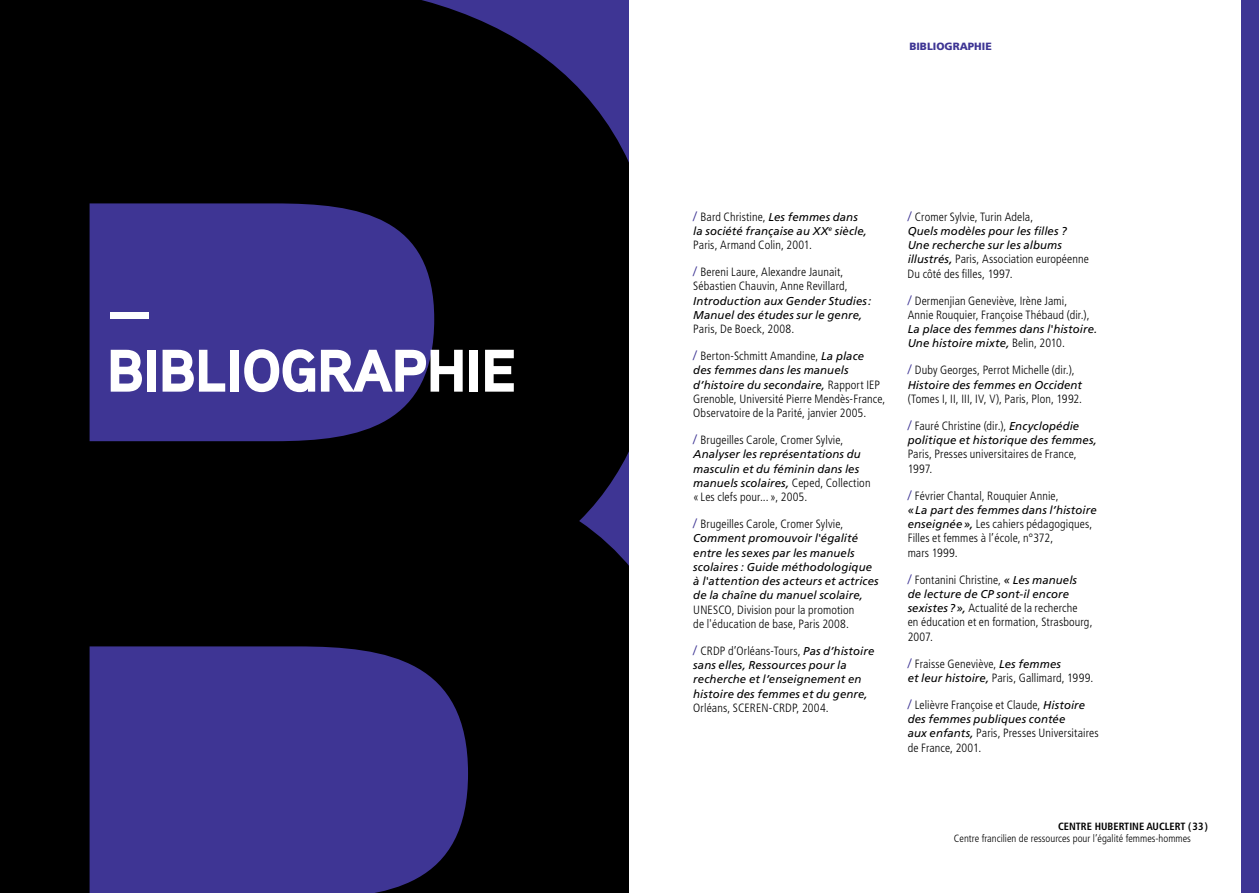
<style>
.page{position:relative;width:1259px;height:893px;background:#fff}
.page>*{position:absolute;margin:0;border:0;box-sizing:border-box;transform-origin:0 0}
.t1{font:900 60px/60px "Aaux Pro OT";letter-spacing:-.025em;color:#fff}
.t2{font:300 condensed 12px/14.2px "Frutiger LT Std";letter-spacing:.01em;color:#000}
.t3{font:italic 11.4px/14.2px "Frutiger LT Std";letter-spacing:.01em;color:#000}
.t4{font:300 condensed 10.5px "Frutiger LT Std";color:#000}
.t5{font:700 condensed 10.5px "Frutiger LT Std";color:#000}
.t6{font:900 10.5px "Frutiger LT Std";color:#3e3594}
.s1{font-stretch:normal;font-size:13.5px;color:#3e3594}
.s2{font-weight:400;font-style:italic;font-stretch:normal;font-size:11.4px}
.s3{font-weight:300;font-style:normal;font-stretch:condensed;font-size:12px}
</style>
<div class="page">
<svg style="left:0;top:0;width:629px;height:893px;fill:#000"></svg>
<div style="left:1241px;top:0;width:18px;height:893px;background:#3e3594"></div>
<h1 class="t1" style="left:106px;top:279px;width:412px">—<br>BIBLIOGRAPHIE</h1>
<p class="t6" style="left:909px;top:40px;width:84px">BIBLIOGRAPHIE</p>
<p class="t2" style="left:693px;top:209px;width:166px"><span class="s1">/</span> Bard Christine, <span class="s2">Les femmes dans</span></p>
<p class="t3" style="left:693px;top:224px;width:175px">la société française au XX<sup>e</sup> siècle,</p>
<p class="t2" style="left:693px;top:238px;width:120px">Paris, Armand Colin, 2001.</p>
<p class="t2" style="left:693px;top:265px;width:156px"><span class="s1">/</span> Bereni Laure, Alexandre Jaunait,<br>Sébastien Chauvin, Anne Revillard,</p>
<p class="t3" style="left:693px;top:294px;width:180px">Introduction aux Gender Studies:<br>Manuel des études sur le genre,</p>
<p class="t2" style="left:693px;top:322px;width:102px">Paris, De Boeck, 2008.</p>
<p class="t2" style="left:693px;top:349px;width:172px"><span class="s1">/</span> Berton-Schmitt Amandine, <span class="s2">La place</span></p>
<p class="t3" style="left:693px;top:363px;width:188px">des femmes dans les manuels d’histoire du secondaire, <span class="s3">Rapport IEP</span></p>
<p class="t2" style="left:693px;top:392px;width:194px">Grenoble, Université Pierre Mendès-France,<br>Observatoire de la Parité, janvier 2005.</p>
<p class="t2" style="left:693px;top:433px;width:152px"><span class="s1">/</span> Brugeilles Carole, Cromer Sylvie,</p>
<p class="t3" style="left:693px;top:447px;width:179px">Analyser les représentations du masculin et du féminin dans les manuels scolaires, <span class="s3">Ceped, Collection</span></p>
<p class="t2" style="left:693px;top:490px;width:116px">« Les clefs pour... », 2005.</p>
<p class="t2" style="left:693px;top:517px;width:152px"><span class="s1">/</span> Brugeilles Carole, Cromer Sylvie,</p>
<p class="t3" style="left:693px;top:531px;width:187px">Comment promouvoir l'égalité entre les sexes par les manuels scolaires : Guide méthodologique à l'attention des acteurs et actrices de la chaîne du manuel scolaire,</p>
<p class="t2" style="left:693px;top:603px;width:163px">UNESCO, Division pour la promotion de l'éducation de base, Paris 2008.</p>
<p class="t2" style="left:693px;top:644px;width:183px"><span class="s1">/</span> CRDP d’Orléans-Tours, <span class="s2">Pas d’histoire</span></p>
<p class="t3" style="left:693px;top:658px;width:176px">sans elles, Ressources pour la recherche et l’enseignement en histoire des femmes et du genre,</p>
<p class="t2" style="left:693px;top:701px;width:137px">Orléans, SCEREN-CRDP, 2004.</p>
<p class="t2" style="left:907px;top:209px;width:127px"><span class="s1">/</span> Cromer Sylvie, Turin Adela,</p>
<p class="t3" style="left:907px;top:224px;width:161px">Quels modèles pour les filles ?<br>Une recherche sur les albums</p>
<p class="t2" style="left:907px;top:252px;width:183px"><span class="s2">illustrés,</span> Paris, Association européenne<br>Du côté des filles, 1997.</p>
<p class="t2" style="left:907px;top:294px;width:183px"><span class="s1">/</span> Dermenjian Geneviève, Irène Jami,<br>Annie Rouquier, Françoise Thébaud (dir.),</p>
<p class="t3" style="left:907px;top:322px;width:191px">La place des femmes dans l'histoire.<br>Une histoire mixte, <span class="s3">Belin, 2010.</span></p>
<p class="t2" style="left:907px;top:363px;width:168px"><span class="s1">/</span> Duby Georges, Perrot Michelle (dir.),</p>
<p class="t3" style="left:907px;top:378px;width:176px">Histoire des femmes en Occident</p>
<p class="t2" style="left:907px;top:392px;width:176px">(Tomes I, II, III, IV, V), Paris, Plon, 1992.</p>
<p class="t2" style="left:907px;top:419px;width:173px"><span class="s1">/</span> Fauré Christine (dir.), <span class="s2">Encyclopédie</span></p>
<p class="t3" style="left:907px;top:433px;width:191px">politique et historique des femmes,</p>
<p class="t2" style="left:907px;top:447px;width:171px">Paris, Presses universitaires de France,<br>1997.</p>
<p class="t2" style="left:907px;top:489px;width:152px"><span class="s1">/</span> Février Chantal, Rouquier Annie,</p>
<p class="t3" style="left:907px;top:503px;width:191px">«La part des femmes dans l’histoire</p>
<p class="t2" style="left:907px;top:517px;width:186px"><span class="s2">enseignée»,</span> Les cahiers pédagogiques,<br>Filles et femmes à l’école, n°372,<br>mars 1999.</p>
<p class="t2" style="left:907px;top:573px;width:171px"><span class="s1">/</span> Fontanini Christine, <span class="s2">« Les manuels</span></p>
<p class="t3" style="left:907px;top:587px;width:163px">de lecture de CP sont-il encore</p>
<p class="t2" style="left:907px;top:601px;width:186px"><span class="s2">sexistes?»,</span> Actualité de la recherche<br>en éducation et en formation, Strasbourg,<br>2007.</p>
<p class="t2" style="left:907px;top:657px;width:187px"><span class="s1">/</span> Fraisse Geneviève, <span class="s2">Les femmes<br>et leur histoire,</span> Paris, Gallimard, 1999.</p>
<p class="t2" style="left:907px;top:698px;width:179px"><span class="s1">/</span> Lelièvre Françoise et Claude, <span class="s2">Histoire</span></p>
<p class="t3" style="left:907px;top:712px;width:159px">des femmes publiques contée</p>
<p class="t2" style="left:907px;top:726px;width:192px"><span class="s2">aux enfants,</span> Paris, Presses Universitaires de France, 2001.</p>
<p class="t5" style="left:1058px;top:820px;width:151px">CENTRE HUBERTINE AUCLERT (33)</p>
<p class="t4" style="left:954px;top:832px;width:238px">Centre francilien de ressources pour l’égalité femmes-hommes</p>
</div>
